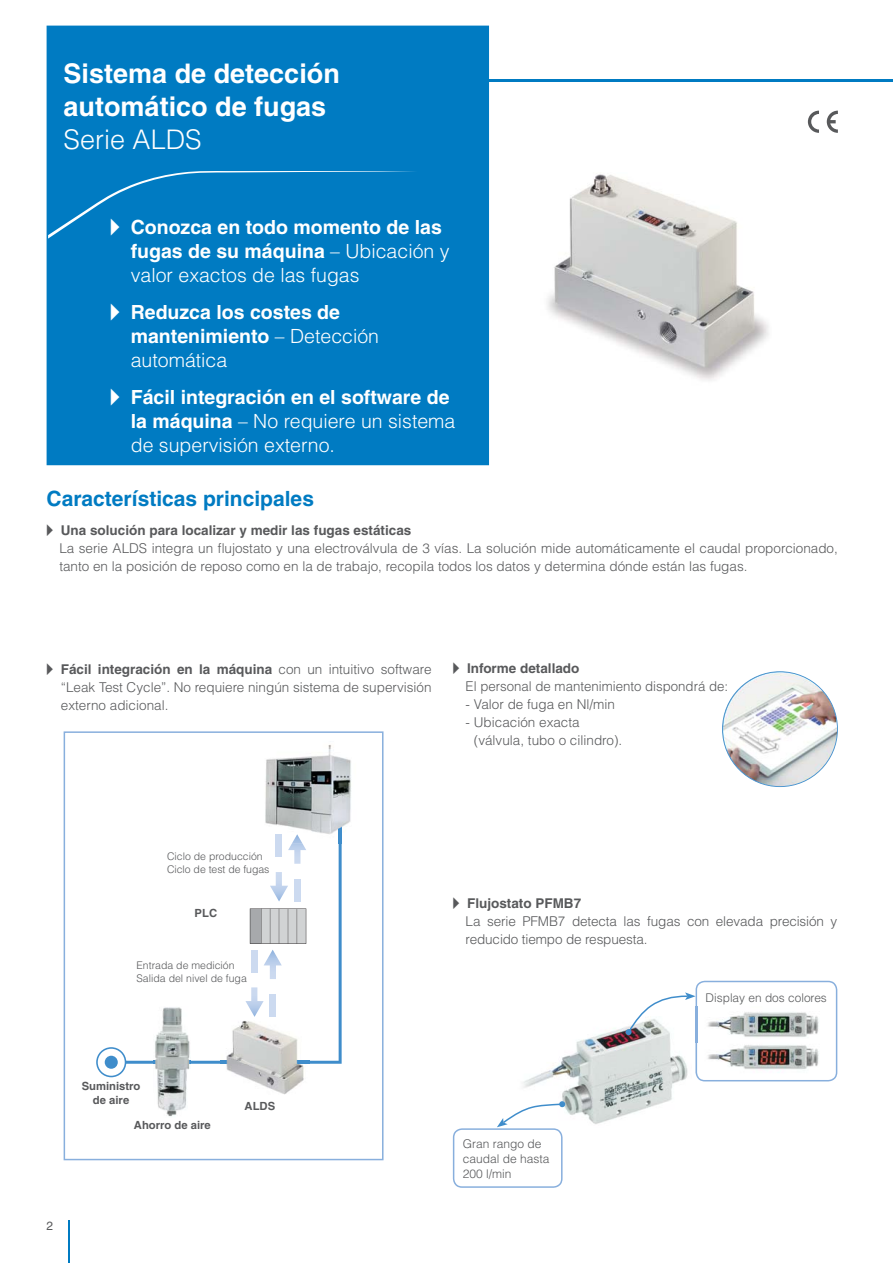
<style>
.page{position:relative;width:893px;height:1263px;background:#fff}
.page>*{position:absolute;margin:0;border:0;box-sizing:border-box;transform-origin:0 0}
.t1{font:700 27px/33px "Helvetica";color:#fff}
.t2{font:300 27px "Helvetica";color:#fff}
.t3{font:700 21px "Helvetica";color:#007bc2}
.t4{font:700 19.5px/24px "Helvetica";color:#fff}
.t5{font:300 19.5px/24px "Helvetica";color:#fff}
.t6{font:300 13.5px/18px "Helvetica";color:#58595b}
.t7{font:300 12px/15px "Helvetica";color:#58595b}
.t8{font:12px "Helvetica";color:#58595b}
.t9{font:700 11.25px/13.5px "Helvetica";color:#58595b;text-align:center}
.t10{font:300 10.5px/12.6px "Helvetica";color:#58595b}
.s1{font-family:"European Pi Three";font-weight:400}
.s2{font-weight:300}
.s3{font-weight:700}
</style>
<div class="page">
<hr style="left:68px;top:1220px;width:1px;height:43px;background:#007bc2">
<div style="left:47px;top:26px;width:442px;height:439px;background:#007bc2"></div>
<hr style="left:489px;top:79px;width:403px;height:3px;background:#007bc2">
<img style="left:547px;top:174px;width:222px;height:207px">
<svg style="left:807px;top:111px;width:12px;height:22px"></svg>
<svg style="left:826px;top:111px;width:11px;height:22px"></svg>
<img style="left:523px;top:1027px;width:156px;height:97px">
<svg style="left:453px;top:1101px;width:112px;height:87px"></svg>
<svg style="left:625px;top:981px;width:212px;height:100px"></svg>
<img style="left:722px;top:671px;width:115px;height:116px">
<svg style="left:64px;top:731px;width:319px;height:429px"></svg>
<img style="left:221px;top:1020px;width:88px;height:81px">
<img style="left:221px;top:1061px;width:88px;height:3px">
<img style="left:254px;top:741px;width:102px;height:102px">
<img style="left:338px;top:794px;width:3px;height:49px">
<svg style="left:288px;top:834px;width:18px;height:30px"></svg>
<svg style="left:276px;top:834px;width:6px;height:9px"></svg>
<h1 class="t1" style="left:64px;top:60px;width:278px">Sistema de detección automático de fugas</h1>
<h1 class="t2" style="left:64px;top:125px;width:140px">Serie ALDS</h1>
<h3 class="t4" style="left:131px;top:217px;width:320px;text-indent:-21px"><span class="s1">-</span> Conozca en todo momento de las fugas de su máquina <span class="s2">– Ubicación y valor exactos de las fugas</span></h3>
<h3 class="t4" style="left:131px;top:302px;width:250px;text-indent:-21px"><span class="s1">-</span> Reduzca los costes de mantenimiento <span class="s2">– Detección automática</span></h3>
<h3 class="t5" style="left:131px;top:385px;width:326px;text-indent:-21px"><span class="s1">-</span> <span class="s3">Fácil integración en el software de la máquina</span> – No requiere un sistema de supervisión externo.</h3>
<h2 class="t3" style="left:47px;top:491px;width:269px">Características principales</h2>
<p class="t6" style="left:59px;top:521px;width:780px;text-indent:-13px"><span class="s1">-</span> <span class="s3">Una solución para localizar y medir las fugas estáticas<br></span>La serie ALDS integra un flujostato y una electroválvula de 3 vías. La solución mide automáticamente el caudal proporcionado, tanto en la posición de reposo como en la de trabajo, recopila todos los datos y determina dónde están las fugas.</p>
<p class="t6" style="left:61px;top:660px;width:372px;text-align:justify;text-indent:-14px"><span class="s1">-</span> <span class="s3">Fácil integración en la máquina</span> con un intuitivo software “Leak Test Cycle”. No requiere ningún sistema de supervisión externo adicional.</p>
<p class="t6" style="left:465px;top:660px;width:264px;text-indent:-13px"><span class="s1">-</span> <span class="s3">Informe detallado<br></span>El personal de mantenimiento dispondrá de:</p>
<p class="t6" style="left:465px;top:696px;width:151px">- Valor de fuga en Nl/min</p>
<p class="t6" style="left:474px;top:714px;width:150px;text-indent:-8px">- Ubicación exacta (válvula, tubo o cilindro).</p>
<p class="t10" style="left:167px;top:850px;width:104px">Ciclo de producción<br>Ciclo de test de fugas</p>
<p class="t9" style="left:195px;top:907px;width:24px">PLC</p>
<p class="t10" style="left:136px;top:960px;width:112px">Entrada de medición<br>Salida del nivel de fuga</p>
<p class="t9" style="left:82px;top:1081px;width:60px">Suministro de aire</p>
<p class="t9" style="left:134px;top:1119px;width:78px">Ahorro de aire</p>
<p class="t9" style="left:244px;top:1100px;width:32px">ALDS</p>
<p class="t8" style="left:47px;top:1221px;width:8px">2</p>
<p class="t6" style="left:465px;top:894px;width:373px;text-indent:-13px"><span class="s1">-</span> <span class="s3">Flujostato PFMB7<br></span>La serie PFMB7 detecta las fugas con elevada precisión y reducido tiempo de respuesta.</p>
<p class="t7" style="left:463px;top:1136px;width:88px">Gran rango de caudal de hasta<br>200 l/min</p>
<p class="t7" style="left:705px;top:990px;width:123px">Display en dos colores</p>
</div>
